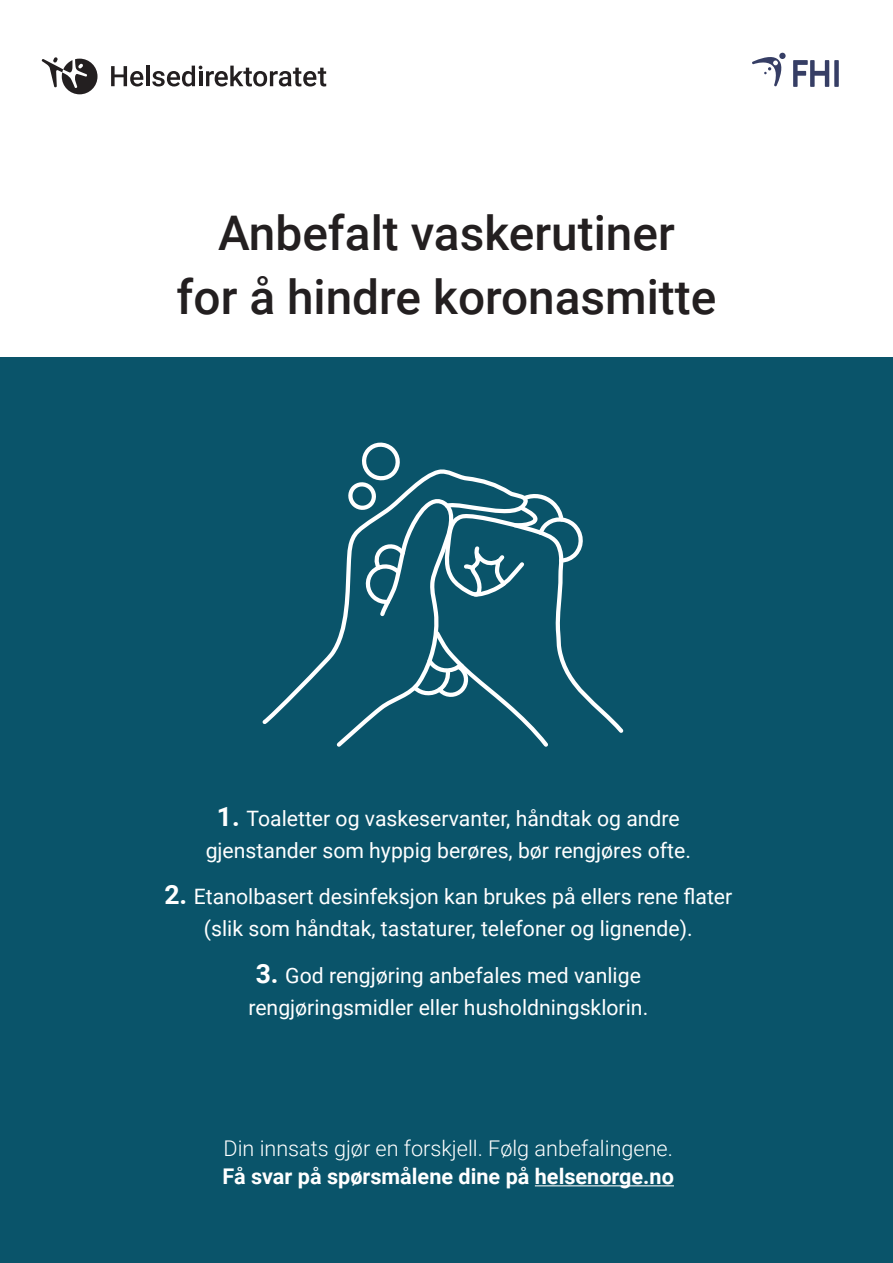
<style>
.page{position:relative;width:893px;height:1263px;background:#fff}
.page>*{position:absolute;margin:0;border:0;box-sizing:border-box;transform-origin:0 0}
.t1{font:500 47.7px/63.6px "Roboto";color:#231f20;text-align:center}
.t2{font:300 21.6px "Roboto";color:#fff}
.t3{font:700 21.6px "Roboto";color:#fff}
.t4{font:21.15px/31.8px "Roboto";color:#fff;text-align:center}
.s1{font-weight:700;font-size:26.55px}
</style>
<div class="page">
<div style="left:0;top:358px;width:893px;height:905px;background:#0a546a"></div>
<svg style="left:262px;top:648px;width:71px;height:76px"></svg>
<svg style="left:333px;top:442px;width:291px;height:305px"></svg>
<hr style="left:535px;top:1185px;width:139px;height:1px;background:#fff">
<svg style="left:42px;top:57px;width:56px;height:37px"></svg>
<svg style="left:111px;top:66px;width:32px;height:20px"></svg>
<hr style="left:146px;top:66px;width:3px;height:20px;background:#231f20">
<svg style="left:152px;top:66px;width:174px;height:20px"></svg>
<div style="left:779px;top:53px;width:7px;height:6px;background:#363e65;border-radius:50%"></div>
<svg style="left:752px;top:55px;width:30px;height:31px"></svg>
<svg style="left:793px;top:60px;width:36px;height:27px"></svg>
<div style="left:834px;top:60px;width:5px;height:27px;background:#363e65"></div>
<h1 class="t1" style="left:177px;top:200px;width:541px">Anbefalt vaskerutiner<br>for å hindre koronasmitte</h1>
<p class="t4" style="left:206px;top:801px;width:487px"><span class="s1">1.</span> Toaletter og vaskeservanter, håndtak og andre gjenstander som hyppig berøres, bør rengjøres ofte.</p>
<p class="t4" style="left:164px;top:880px;width:569px"><span class="s1">2.</span> Etanolbasert desinfeksjon kan brukes på ellers rene flater (slik som håndtak, tastaturer, telefoner og lignende).</p>
<p class="t4" style="left:248px;top:959px;width:401px"><span class="s1">3.</span> God rengjøring anbefales med vanlige rengjøringsmidler eller husholdningsklorin.</p>
<p class="t2" style="left:224px;top:1133px;width:451px">Din innsats gjør en forskjell. Følg anbefalingene.</p>
<p class="t3" style="left:223px;top:1161px;width:453px">Få svar på spørsmålene dine på helsenorge.no</p>
</div>
